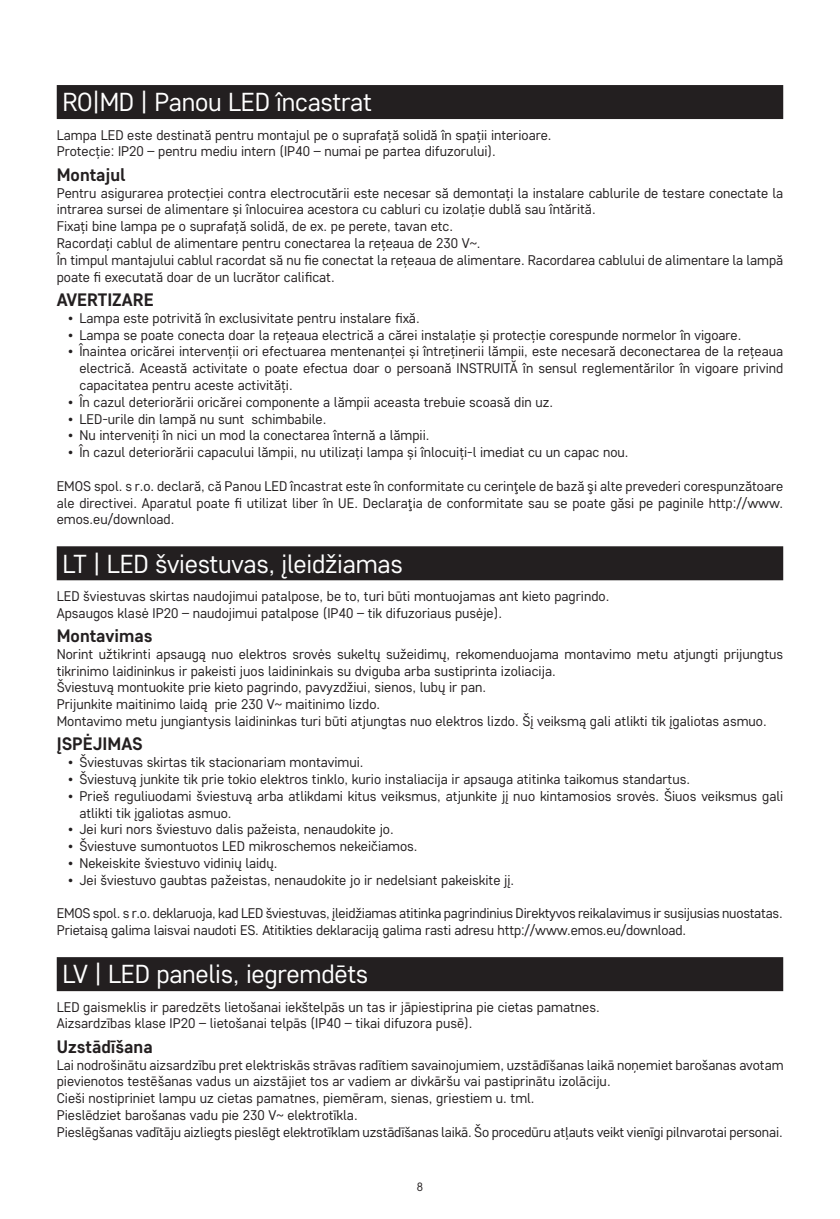
<style>
.page{position:relative;width:840px;height:1219px;background:#fff}
.page>*{position:absolute;margin:0;border:0;box-sizing:border-box;transform-origin:0 0}
.t1{font:26px "Core Sans D35";letter-spacing:-.01em;color:#fff}
.t2{font:700 18px "Core Sans D55";color:#231f20}
.t3{font:14px/16.8px "Core Sans D35";color:#231f20}
.t4{font:12px "Core Sans D35";color:#231f20}
</style>
<div class="page">
<div style="left:57px;top:85px;width:725px;height:34px;background:#231f20"></div>
<div style="left:57px;top:546px;width:725px;height:34px;background:#231f20"></div>
<div style="left:57px;top:957px;width:725px;height:34px;background:#231f20"></div>
<h1 class="t1" style="left:62px;top:86px;width:311px">RO|MD | Panou LED încastrat</h1>
<p class="t3" style="left:57px;top:126px;width:496px">Lampa LED este destinată pentru montajul pe o suprafață solidă în spații interioare.<br>Protecție: IP20 – pentru mediu intern (IP40 – numai pe partea difuzorului).</p>
<p class="t2" style="left:57px;top:163px;width:70px">Montajul</p>
<p class="t3" style="left:57px;top:184px;width:727px">Pentru asigurarea protecției contra electrocutării este necesar să demontați la instalare cablurile de testare conectate la intrarea sursei de alimentare și înlocuirea acestora cu cabluri cu izolație dublă sau întărită.<br>Fixați bine lampa pe o suprafață solidă, de ex. pe perete, tavan etc.<br>Racordați cablul de alimentare pentru conectarea la rețeaua de 230 V~.<br>În timpul mantajului cablul racordat să nu fie conectat la rețeaua de alimentare. Racordarea cablului de alimentare la lampă poate fi executată doar de un lucrător calificat.</p>
<p class="t2" style="left:57px;top:288px;width:98px">AVERTIZARE</p>
<p class="t3" style="left:68px;top:309px;width:353px">• Lampa este potrivită în exclusivitate pentru instalare fixă.</p>
<p class="t3" style="left:68px;top:326px;width:674px">• Lampa se poate conecta doar la rețeaua electrică a cărei instalație și protecție corespunde normelor în vigoare.</p>
<p class="t3" style="left:79px;top:343px;width:705px;text-align:justify;text-indent:-11px">• Înaintea oricărei intervenții ori efectuarea mentenanței și întreținerii lămpii, este necesară deconectarea de la rețeaua electrică. Această activitate o poate efectua doar o persoană INSTRUITĂ în sensul reglementărilor în vigoare privind capacitatea pentru aceste activități.</p>
<p class="t3" style="left:68px;top:393px;width:486px">• În cazul deteriorării oricărei componente a lămpii aceasta trebuie scoasă din uz.</p>
<p class="t3" style="left:68px;top:410px;width:260px">• LED-urile din lampă nu sunt schimbabile.</p>
<p class="t3" style="left:68px;top:427px;width:363px">• Nu interveniți în nici un mod la conectarea înternă a lămpii.</p>
<p class="t3" style="left:68px;top:443px;width:561px">• În cazul deteriorării capacului lămpii, nu utilizați lampa și înlocuiți-l imediat cu un capac nou.</p>
<p class="t3" style="left:57px;top:477px;width:727px;text-align:justify">EMOS spol. s r.o. declară, că Panou LED încastrat este în conformitate cu cerinţele de bază şi alte prevederi corespunzătoare ale directivei. Aparatul poate fi utilizat liber în UE. Declaraţia de conformitate sau se poate găsi pe paginile http://www. emos.eu/download.</p>
<h1 class="t1" style="left:62px;top:547px;width:342px">LT | LED šviestuvas, įleidžiamas</h1>
<p class="t3" style="left:57px;top:587px;width:553px">LED šviestuvas skirtas naudojimui patalpose, be to, turi būti montuojamas ant kieto pagrindo.<br>Apsaugos klasė IP20 – naudojimui patalpose (IP40 – tik difuzoriaus pusėje).</p>
<p class="t2" style="left:57px;top:624px;width:97px">Montavimas</p>
<p class="t3" style="left:57px;top:645px;width:727px">Norint užtikrinti apsaugą nuo elektros srovės sukeltų sužeidimų, rekomenduojama montavimo metu atjungti prijungtus tikrinimo laidininkus ir pakeisti juos laidininkais su dviguba arba sustiprinta izoliacija.<br>Šviestuvą montuokite prie kieto pagrindo, pavyzdžiui, sienos, lubų ir pan.<br>Prijunkite maitinimo laidą prie 230 V~ maitinimo lizdo.<br>Montavimo metu jungiantysis laidininkas turi būti atjungtas nuo elektros lizdo. Šį veiksmą gali atlikti tik įgaliotas asmuo.</p>
<p class="t2" style="left:57px;top:732px;width:88px">ĮSPĖJIMAS</p>
<p class="t3" style="left:68px;top:753px;width:297px">• Šviestuvas skirtas tik stacionariam montavimui.</p>
<p class="t3" style="left:68px;top:770px;width:623px">• Šviestuvą junkite tik prie tokio elektros tinklo, kurio instaliacija ir apsauga atitinka taikomus standartus.</p>
<p class="t3" style="left:79px;top:787px;width:704px;text-indent:-11px">• Prieš reguliuodami šviestuvą arba atlikdami kitus veiksmus, atjunkite jį nuo kintamosios srovės. Šiuos veiksmus gali atlikti tik įgaliotas asmuo.</p>
<p class="t3" style="left:68px;top:821px;width:327px">• Jei kuri nors šviestuvo dalis pažeista, nenaudokite jo.</p>
<p class="t3" style="left:68px;top:837px;width:351px">• Šviestuve sumontuotos LED mikroschemos nekeičiamos.</p>
<p class="t3" style="left:68px;top:854px;width:211px">• Nekeiskite šviestuvo vidinių laidų.</p>
<p class="t3" style="left:68px;top:871px;width:447px">• Jei šviestuvo gaubtas pažeistas, nenaudokite jo ir nedelsiant pakeiskite jį.</p>
<p class="t3" style="left:57px;top:905px;width:727px">EMOS spol. s r.o. deklaruoja, kad LED šviestuvas, įleidžiamas atitinka pagrindinius Direktyvos reikalavimus ir susijusias nuostatas.<br>Prietaisą galima laisvai naudoti ES. Atitikties deklaraciją galima rasti adresu http://www.emos.eu/download.</p>
<h1 class="t1" style="left:62px;top:958px;width:307px">LV | LED panelis, iegremdēts</h1>
<p class="t3" style="left:57px;top:998px;width:544px">LED gaismeklis ir paredzēts lietošanai iekštelpās un tas ir jāpiestiprina pie cietas pamatnes.<br>Aizsardzības klase IP20 – lietošanai telpās (IP40 – tikai difuzora pusē).</p>
<p class="t2" style="left:57px;top:1035px;width:97px">Uzstādīšana</p>
<p class="t3" style="left:57px;top:1056px;width:728px">Lai nodrošinātu aizsardzību pret elektriskās strāvas radītiem savainojumiem, uzstādīšanas laikā noņemiet barošanas avotam pievienotos testēšanas vadus un aizstājiet tos ar vadiem ar divkāršu vai pastiprinātu izolāciju.<br>Cieši nostipriniet lampu uz cietas pamatnes, piemēram, sienas, griestiem u. tml.<br>Pieslēdziet barošanas vadu pie 230 V~ elektrotīkla.<br>Pieslēgšanas vadītāju aizliegts pieslēgt elektrotīklam uzstādīšanas laikā. Šo procedūru atļauts veikt vienīgi pilnvarotai personai.</p>
<p class="t4" style="left:416px;top:1179px;width:8px">8</p>
</div>
